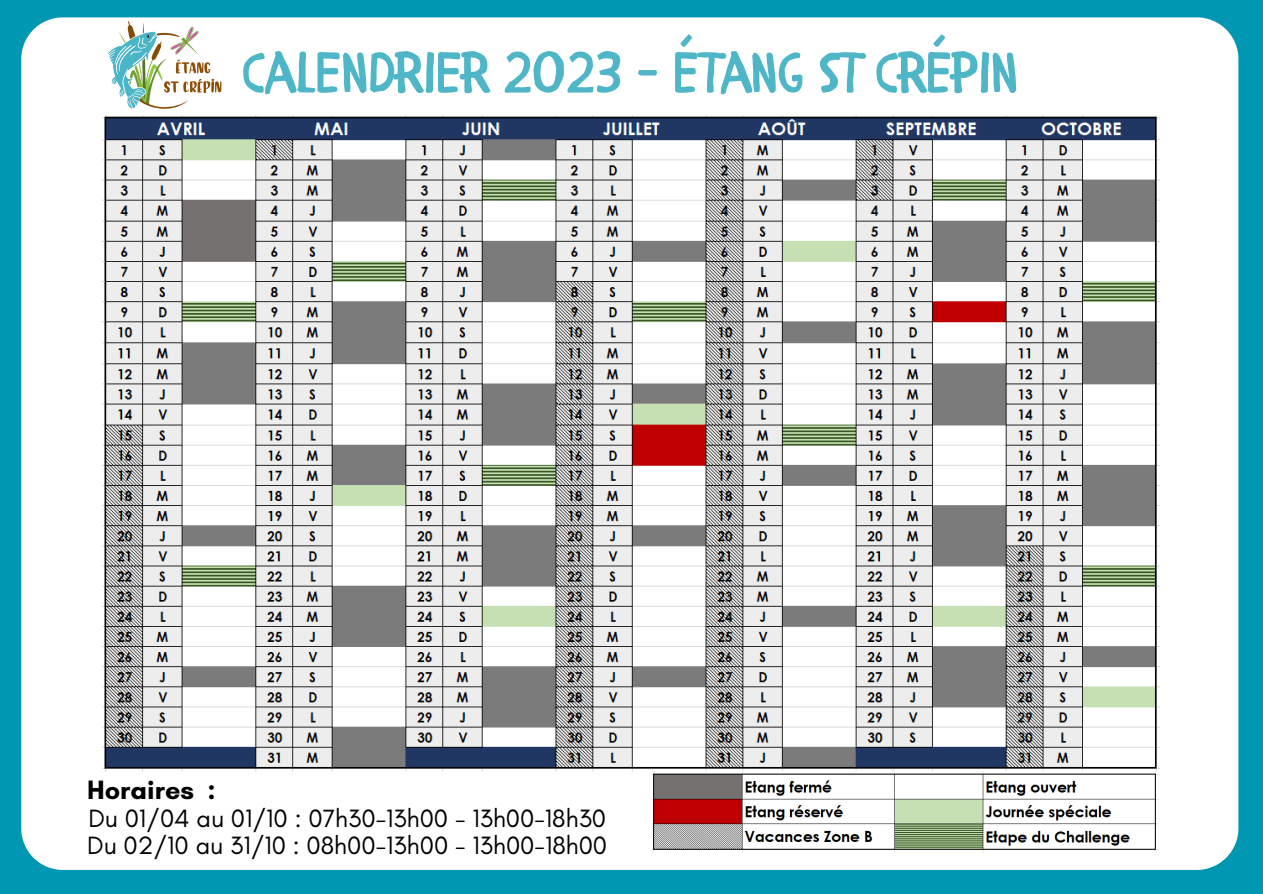
<style>
.page{position:relative;width:1263px;height:894px;background:#fff}
.page>*{position:absolute;margin:0;border:0;box-sizing:border-box;transform-origin:0 0}
.t1{font:57.6px "CHILDRENONE";color:#4eb6c6}
.t2{font:700 27px "Glacial Indifference";color:#000}
.t3{font:25.5px/27px "Glacial Indifference";color:#000}
</style>
<div class="page">
<div style="left:0;top:0;width:1263px;height:893px;background:#0097b2"></div>
<div style="left:21px;top:17px;width:1217px;height:852px;background:#fff"></div>
<img style="left:103px;top:115px;width:1057px;height:656px">
<img style="left:651px;top:771px;width:507px;height:81px">
<img style="left:103px;top:17px;width:127px;height:112px">
<h1 class="t1" style="left:241px;top:22px;width:778px">CALENDRIER 2023 - ÉTANG ST CRÉPIN</h1>
<p class="t2" style="left:87px;top:773px;width:130px">Horaires :</p>
<p class="t3" style="left:87px;top:804px;width:521px">Du 01/04 au 01/10 : 07h30-13h00 - 13h00-18h30<br>Du 02/10 au 31/10 : 08h00-13h00 - 13h00-18h00</p>
</div>
